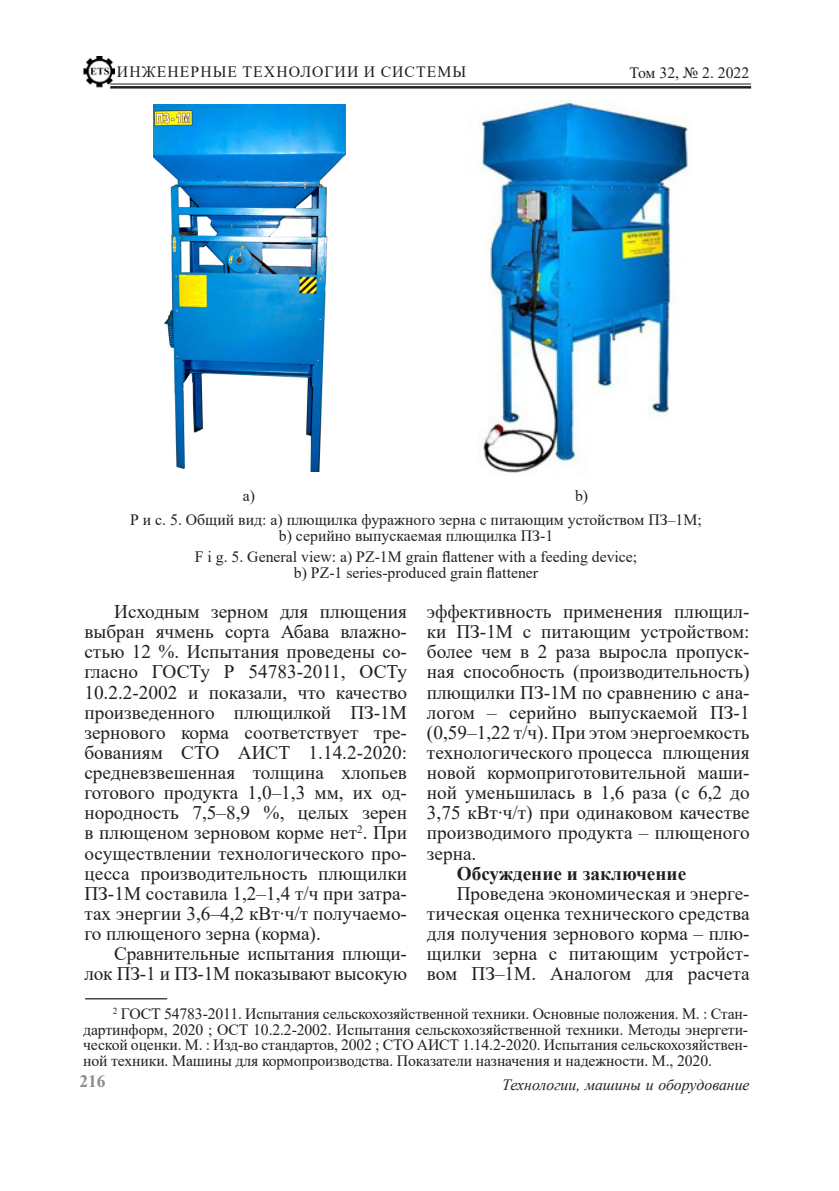
<style>
.page{position:relative;width:839px;height:1191px;background:#fff}
.page>*{position:absolute;margin:0;border:0;box-sizing:border-box;transform-origin:0 0}
.Body_Text{font:19.25px/20.1px "Times New Roman";color:#231f20;text-align:justify}
.t1{font:700 19.25px "Times New Roman";color:#231f20}
.t2{font:700 17.5px "Times New Roman";color:#8a8c8f}
.footnote_text{font:15.75px/15.8px "Times New Roman";letter-spacing:-.01em;color:#231f20;text-align:justify}
.Body_Text-2{font:15.75px/15.8px "Times New Roman";color:#231f20;text-align:center}
.t3{font:italic 15.75px "Times New Roman";color:#231f20}
.footnote_text-2{font:15.75px "Times New Roman";letter-spacing:.065em;color:#231f20}
</style>
<div class="page">
<img style="left:83px;top:56px;width:32px;height:32px">
<hr style="left:110px;top:84px;width:641px;height:1px;background:#231f20">
<hr style="left:110px;top:86px;width:641px;height:3px;background:#231f20">
<img style="left:153px;top:104px;width:192px;height:367px">
<img style="left:478px;top:100px;width:211px;height:373px">
<hr style="left:85px;top:998px;width:82px;height:1px;background:#231f20">
<p class="footnote_text-2" style="left:117px;top:60px;width:351px">ИНЖЕНЕРНЫЕ ТЕХНОЛОГИИ И СИСТЕМЫ</p>
<p class="footnote_text" style="left:629px;top:64px;width:121px">Том 32, № 2. 2022</p>
<p class="Body_Text-2" style="left:243px;top:487px;width:14px">a)</p>
<p class="Body_Text-2" style="left:575px;top:487px;width:15px">b)</p>
<p class="Body_Text-2" style="left:130px;top:512px;width:573px">Р и с. 5. Общий вид: a) плющилка фуражного зерна с питающим устойством ПЗ–1М; b) серийно выпускаемая плющилка ПЗ-1</p>
<p class="Body_Text-2" style="left:195px;top:548px;width:444px">F i g. 5. General view: a) PZ-1M grain flattener with a feeding device; b) PZ-1 series-produced grain flattener</p>
<p class="Body_Text" style="left:427px;top:601px;width:324px">эффективность применения плющил&shy;ки ПЗ-1М с питающим устройством: более чем в 2 раза выросла пропуск&shy;ная способность (производительность) плющилки ПЗ-1М по сравнению с ана&shy;логом – серийно выпускаемой ПЗ-1 (0,59–1,22 т/ч). При этом энергоемкость технологического процесса плющения новой кормоприготовительной маши&shy;ной уменьшилась в 1,6 раза (с 6,2 до 3,75 кВт∙ч/т) при одинаковом качестве производимого продукта – плющеного зерна.</p>
<p class="t1" style="left:456px;top:859px;width:231px">Обсуждение и заключение</p>
<p class="Body_Text" style="left:427px;top:882px;width:324px;text-indent:30px">Проведена экономическая и энерге&shy;тическая оценка технического средства для получения зернового корма – плю&shy;щилки зерна с питающим устройст&shy;вом ПЗ–1М. Аналогом для расчета</p>
<p class="footnote_text" style="left:83px;top:1005px;width:666px;text-indent:30px"><sup>2</sup> ГОСТ 54783-2011. Испытания сельскохозяйственной техники. Основные положения. М. : Стан&shy;дартинформ, 2020 ; ОСТ 10.2.2-2002. Испытания сельскохозяйственной техники. Методы энергети&shy;ческой оценки. М. : Изд-во стандартов, 2002 ; СТО АИСТ 1.14.2-2020. Испытания сельскохозяйствен&shy;ной техники. Машины для кормопроизводства. Показатели назначения и надежности. М., 2020.</p>
<p class="Body_Text" style="left:84px;top:601px;width:324px;text-indent:30px">Исходным зерном для плющения выбран ячмень сорта Абава влажно&shy;стью 12 %. Испытания проведены со&shy;гласно ГОСТу Р 54783-2011, ОСТу 10.2.2-2002 и показали, что качество произведенного плющилкой ПЗ-1М зернового корма соответствует тре&shy;бованиям СТО АИСТ 1.14.2-2020: средневзвешенная толщина хлопьев готового продукта 1,0–1,3 мм, их од&shy;нородность 7,5–8,9 %, целых зерен в плющеном зерновом корме нет<sup>2</sup>. При осуществлении технологического про&shy;цесса производительность плющилки ПЗ-1М составила 1,2–1,4 т/ч при затра&shy;тах энергии 3,6–4,2 кВт∙ч/т получаемо&shy;го плющеного зерна (корма).</p>
<p class="Body_Text" style="left:84px;top:943px;width:324px;text-align:right">Сравнительные испытания плющи&shy;лок ПЗ-1 и ПЗ-1М показывают высокую</p>
<p class="t2" style="left:79px;top:1068px;width:28px">216</p>
<p class="t3" style="left:502px;top:1073px;width:249px">Технологии, машины и оборудование</p>
</div>
